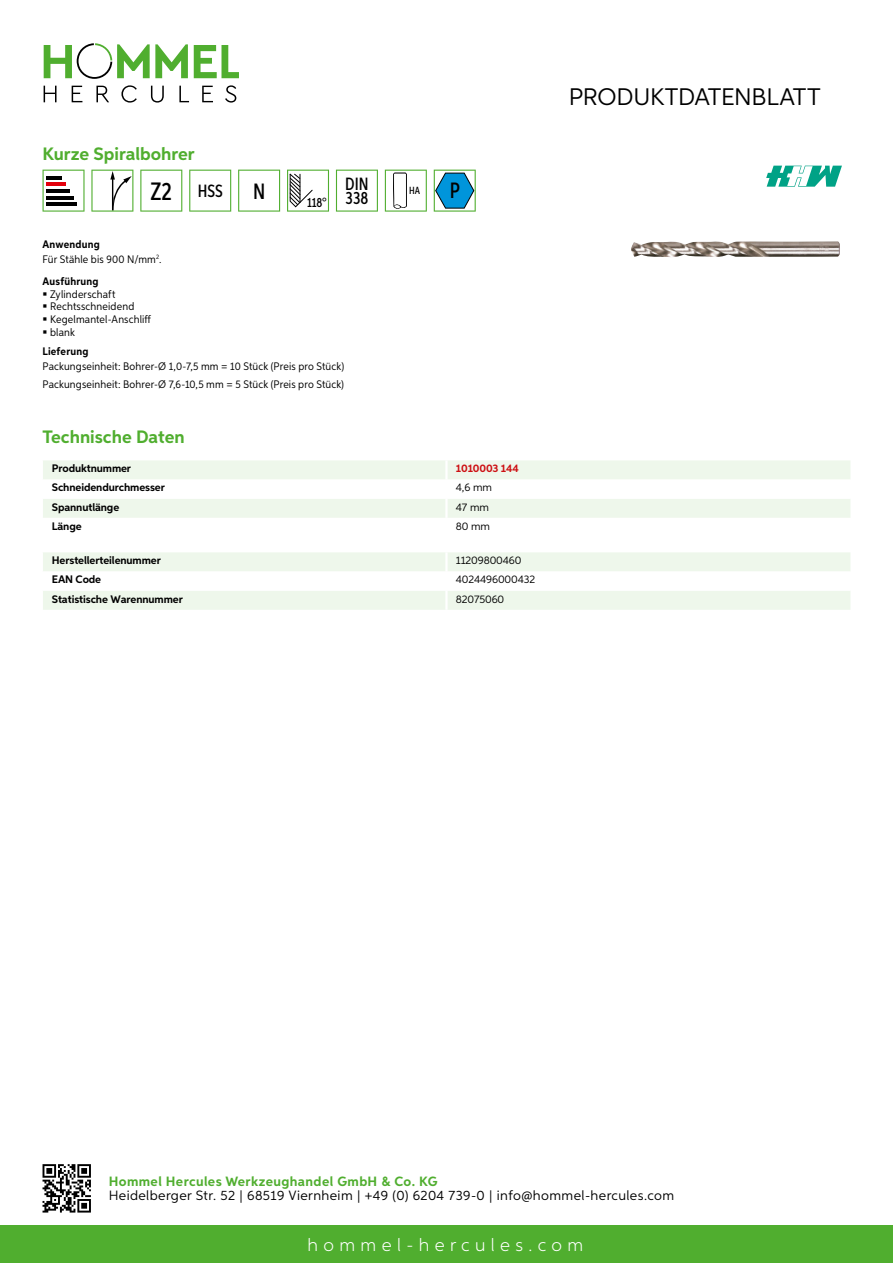
<style>
.page{position:relative;width:893px;height:1263px;background:#fff}
.page>*{position:absolute;margin:0;border:0;box-sizing:border-box;transform-origin:0 0}
.t1{font:24px "Aspira";letter-spacing:-.01em;color:#000}
.t2{font:500 22.2px "Aspira XX Nar";color:#000}
.t3{font:700 18px "Aspira";color:#50ae2f}
.t4{font:300 18px "Aspira";letter-spacing:.3em;color:#fff}
.t5{font:500 17.85px/14.9px "Aspira XX Nar";color:#000}
.t6{font:13.5px "Aspira";letter-spacing:.03em;color:#000}
.t7{font:700 13.5px "Aspira";letter-spacing:.03em;color:#50ae2f}
.t8{font:500 13.35px "Aspira XX Nar";color:#000}
.t9{font:10.95px/12.8px "Aspira Nar";letter-spacing:.015em;color:#000}
.t10{font:700 10.95px "Aspira";letter-spacing:-.01em;color:#000}
.t11{font:10.95px "Aspira";letter-spacing:-.01em;color:#000}
.t12{font:700 10.95px "Aspira Nar";letter-spacing:.02em;color:#000}
.t13{font:700 10.95px "Aspira";letter-spacing:-.01em;color:#cd1013}
.t14{font:500 10.35px "Aspira XX Nar";color:#000}
.s1{font-size:25.2px}
.s2{font-weight:700}
</style>
<div class="page">
<div style="left:0;top:1226px;width:893px;height:37px;background:#50ae2f"></div>
<svg style="left:43px;top:1164px;width:48px;height:48px"></svg>
<svg style="left:194px;top:45px;width:45px;height:33px"></svg>
<svg style="left:44px;top:43px;width:144px;height:36px"></svg>
<svg style="left:44px;top:86px;width:13px;height:16px"></svg>
<svg style="left:72px;top:86px;width:10px;height:16px"></svg>
<svg style="left:96px;top:86px;width:13px;height:16px"></svg>
<svg style="left:121px;top:85px;width:16px;height:18px"></svg>
<svg style="left:151px;top:86px;width:13px;height:17px"></svg>
<svg style="left:179px;top:86px;width:10px;height:16px"></svg>
<svg style="left:202px;top:86px;width:11px;height:16px"></svg>
<svg style="left:225px;top:85px;width:11px;height:18px"></svg>
<div style="left:43px;top:460px;width:807px;height:19px;background:#eef7eb"></div>
<div style="left:43px;top:499px;width:807px;height:19px;background:#eef7eb"></div>
<hr style="left:445px;top:460px;width:3px;height:20px;background:#fff">
<hr style="left:445px;top:499px;width:3px;height:19px;background:#fff">
<svg style="left:43px;top:552px;width:807px;height:58px"></svg>
<hr style="left:445px;top:591px;width:3px;height:19px;background:#fff">
<svg style="left:43px;top:170px;width:42px;height:42px"></svg>
<hr style="left:46px;top:176px;width:16px;height:3px;background:#000">
<hr style="left:46px;top:183px;width:20px;height:3px;background:#e3000b">
<hr style="left:46px;top:189px;width:23px;height:3px;background:#000">
<hr style="left:46px;top:196px;width:27px;height:3px;background:#000">
<hr style="left:46px;top:203px;width:31px;height:3px;background:#000">
<svg style="left:91px;top:170px;width:42px;height:42px"></svg>
<svg style="left:140px;top:170px;width:42px;height:42px"></svg>
<svg style="left:189px;top:170px;width:42px;height:42px"></svg>
<svg style="left:238px;top:170px;width:42px;height:42px"></svg>
<svg style="left:287px;top:170px;width:42px;height:42px"></svg>
<svg style="left:336px;top:170px;width:42px;height:42px"></svg>
<svg style="left:385px;top:170px;width:42px;height:42px"></svg>
<svg style="left:434px;top:170px;width:42px;height:42px"></svg>
<img style="left:631px;top:241px;width:209px;height:16px">
<svg style="left:766px;top:166px;width:76px;height:21px"></svg>
<h3 class="t3" style="left:43px;top:142px;width:154px">Kurze Spiralbohrer</h3>
<h3 class="t5" style="left:151px;top:183px;width:74px"><span class="s1">Z2</span> HSS</h3>
<h2 class="t2" style="left:253px;top:178px;width:14px">N</h2>
<p class="t8" style="left:307px;top:195px;width:21px">118°</p>
<h3 class="t5" style="left:345px;top:176px;width:25px">DIN<br>338</h3>
<p class="t14" style="left:409px;top:185px;width:12px">HA</p>
<h2 class="t2" style="left:450px;top:177px;width:12px">P</h2>
<p class="t9" style="left:43px;top:236px;width:121px;line-height:15.1px"><span class="s2">Anwendung<br></span>Für Stähle bis 900 N/mm<sup>2</sup>.</p>
<p class="t12" style="left:43px;top:274px;width:58px">Ausführung</p>
<p class="t9" style="left:50px;top:287px;width:102px">Zylinderschaft<br>Rechtsschneidend<br>Kegelmantel-Anschliff blank</p>
<p class="t12" style="left:43px;top:345px;width:47px">Lieferung</p>
<p class="t9" style="left:43px;top:358px;width:303px;line-height:17.5px">Packungseinheit: Bohrer-Ø 1,0-7,5 mm = 10 Stück (Preis pro Stück)<br>Packungseinheit: Bohrer-Ø 7,6-10,5 mm = 5 Stück (Preis pro Stück)</p>
<h3 class="t3" style="left:43px;top:426px;width:144px">Technische Daten</h3>
<p class="t10" style="left:52px;top:462px;width:81px">Produktnummer</p>
<p class="t13" style="left:456px;top:462px;width:64px">1010003 144</p>
<p class="t10" style="left:52px;top:481px;width:115px">Schneidendurchmesser</p>
<p class="t11" style="left:456px;top:481px;width:38px">4,6 mm</p>
<p class="t10" style="left:52px;top:500px;width:69px">Spannutlänge</p>
<p class="t11" style="left:456px;top:500px;width:35px">47 mm</p>
<p class="t10" style="left:52px;top:519px;width:31px">Länge</p>
<p class="t11" style="left:456px;top:519px;width:36px">80 mm</p>
<p class="t10" style="left:52px;top:554px;width:111px">Herstellerteilenummer</p>
<p class="t11" style="left:456px;top:554px;width:67px">11209800460</p>
<p class="t10" style="left:52px;top:573px;width:51px">EAN Code</p>
<p class="t11" style="left:456px;top:573px;width:81px">4024496000432</p>
<p class="t10" style="left:52px;top:592px;width:132px">Statistische Warennummer</p>
<p class="t11" style="left:456px;top:592px;width:50px">82075060</p>
<h1 class="t1" style="left:569px;top:82px;width:253px">Produktdatenblatt</h1>
<p class="t7" style="left:109px;top:1172px;width:330px">Hommel Hercules Werkzeughandel GmbH &amp; Co. KG</p>
<p class="t6" style="left:109px;top:1187px;width:567px">Heidelberger Str. 52 | 68519 Viernheim | +49 (0) 6204 739-0 | info@hommel-hercules.com</p>
<h3 class="t4" style="left:307px;top:1234px;width:277px">hommel-hercules.com</h3>
</div>
